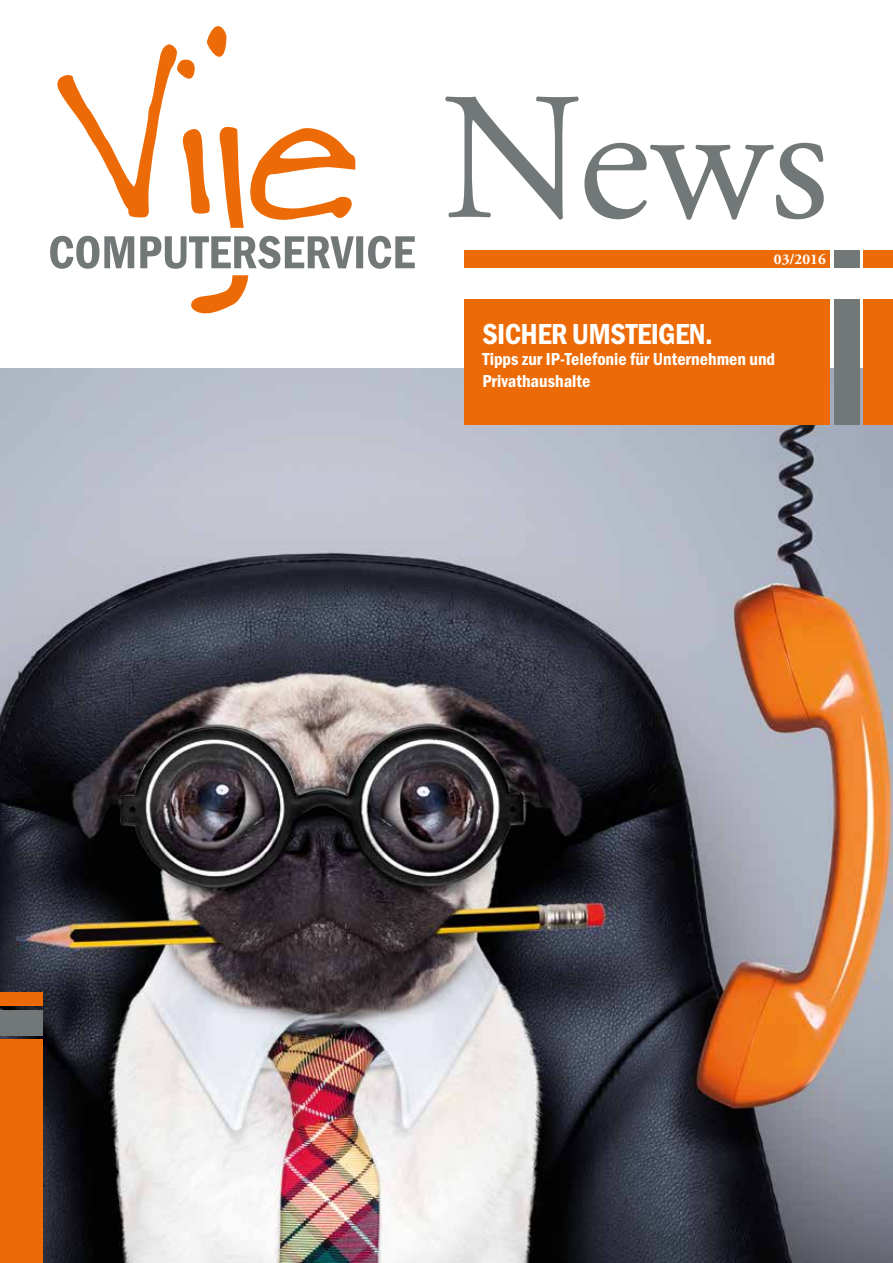
<style>
.page{position:relative;width:893px;height:1263px;background:#fff}
.page>*{position:absolute;margin:0;border:0;box-sizing:border-box;transform-origin:0 0}
.t1{font:181.2px "Adobe Garamond Pro";color:#727777}
.t2{font:30px "Franklin Gothic URW Con Dem";letter-spacing:-.02em;color:#fff}
.t3{font:18px/21.6px "Franklin Gothic URW Con Dem";color:#fff}
.t4{font:700 15px "Adobe Garamond Pro";color:#fff}
</style>
<div class="page">
<img style="left:0;top:369px;width:893px;height:894px">
<div style="left:465px;top:250px;width:365px;height:17px;background:#ed6b06"></div>
<div style="left:864px;top:250px;width:29px;height:17px;background:#ed6b06"></div>
<div style="left:834px;top:250px;width:25px;height:17px;background:#727777"></div>
<svg style="left:57px;top:26px;width:299px;height:288px"></svg>
<svg style="left:50px;top:236px;width:365px;height:33px"></svg>
<div style="left:465px;top:299px;width:365px;height:125px;background:#ed6b06"></div>
<div style="left:864px;top:299px;width:29px;height:125px;background:#ed6b06"></div>
<div style="left:834px;top:299px;width:25px;height:125px;background:#727777"></div>
<div style="left:0;top:1040px;width:43px;height:223px;background:#ed6b06"></div>
<div style="left:0;top:992px;width:43px;height:14px;background:#ed6b06"></div>
<div style="left:0;top:1010px;width:43px;height:25px;background:#727777"></div>
<h1 class="t1" style="left:442px;top:51px;width:389px">News</h1>
<p class="t4" style="left:774px;top:250px;width:53px">03/2016</p>
<h2 class="t2" style="left:482px;top:316px;width:232px">SICHER UMSTEIGEN.</h2>
<p class="t3" style="left:482px;top:348px;width:294px">Tipps zur IP-Telefonie für Unternehmen und<br>Privathaushalte</p>
</div>
